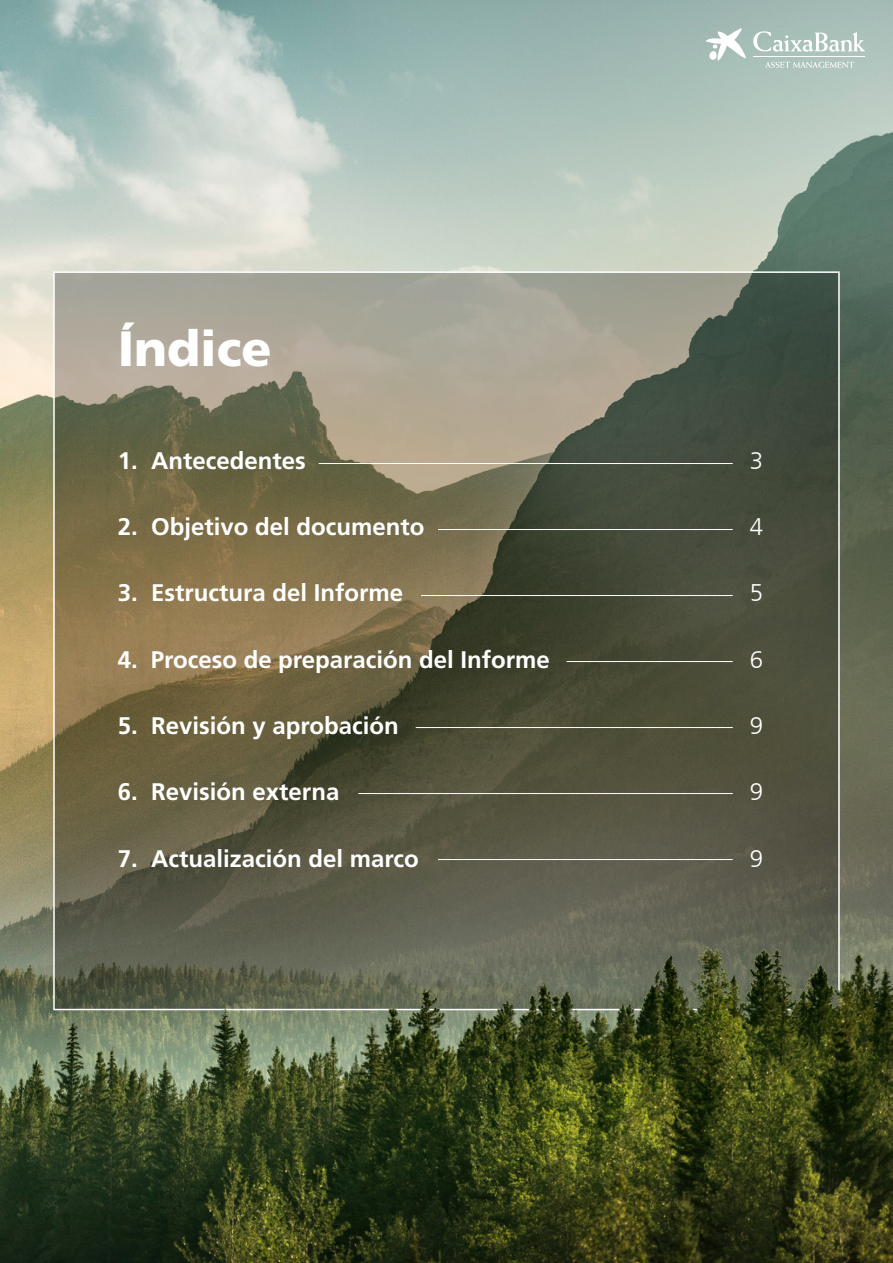
<style>
.page{position:relative;width:893px;height:1263px;background:#fff}
.page>*{position:absolute;margin:0;border:0;box-sizing:border-box;transform-origin:0 0}
.t1{font:900 49.5px "La Caixa Frutiger";color:#fff}
.t2{font:700 24px "La Caixa Frutiger";color:#fff}
.t3{font:300 24px "La Caixa Frutiger";color:#fff}
</style>
<div class="page">
<img style="left:0;top:0;width:893px;height:914px">
<svg style="left:56px;top:274px;width:781px;height:640px"></svg>
<svg style="left:765px;top:62px;width:89px;height:6px"></svg>
<svg style="left:706px;top:28px;width:40px;height:33px"></svg>
<hr style="left:754px;top:56px;width:111px;height:1px;background:#fff">
<svg style="left:753px;top:31px;width:112px;height:21px"></svg>
<hr style="left:754px;top:57px;width:111px;height:1px;background:#fff">
<hr style="left:319px;top:463px;width:414px;height:1px;background:#fff">
<hr style="left:438px;top:529px;width:295px;height:1px;background:#fff">
<hr style="left:421px;top:595px;width:312px;height:1px;background:#fff">
<hr style="left:567px;top:661px;width:166px;height:1px;background:#fff">
<hr style="left:416px;top:727px;width:317px;height:1px;background:#fff">
<hr style="left:358px;top:793px;width:375px;height:1px;background:#fff">
<hr style="left:438px;top:859px;width:295px;height:1px;background:#fff">
<img style="left:0;top:914px;width:893px;height:349px">
<h1 class="t1" style="left:118px;top:318px;width:156px">Índice</h1>
<p class="t2" style="left:118px;top:446px;width:190px">1. Antecedentes</p>
<p class="t3" style="left:750px;top:446px;width:15px">3</p>
<p class="t2" style="left:118px;top:513px;width:308px">2. Objetivo del documento</p>
<p class="t3" style="left:750px;top:513px;width:15px">4</p>
<p class="t2" style="left:118px;top:579px;width:287px">3. Estructura del Informe</p>
<p class="t3" style="left:750px;top:579px;width:15px">5</p>
<p class="t2" style="left:118px;top:645px;width:433px">4. Proceso de preparación del Informe</p>
<p class="t3" style="left:750px;top:645px;width:15px">6</p>
<p class="t2" style="left:118px;top:711px;width:282px">5. Revisión y aprobación</p>
<p class="t3" style="left:750px;top:712px;width:15px">9</p>
<p class="t2" style="left:118px;top:778px;width:223px">6. Revisión externa</p>
<p class="t3" style="left:750px;top:778px;width:15px">9</p>
<p class="t2" style="left:118px;top:844px;width:302px">7. Actualización del marco</p>
<p class="t3" style="left:750px;top:844px;width:15px">9</p>
</div>
